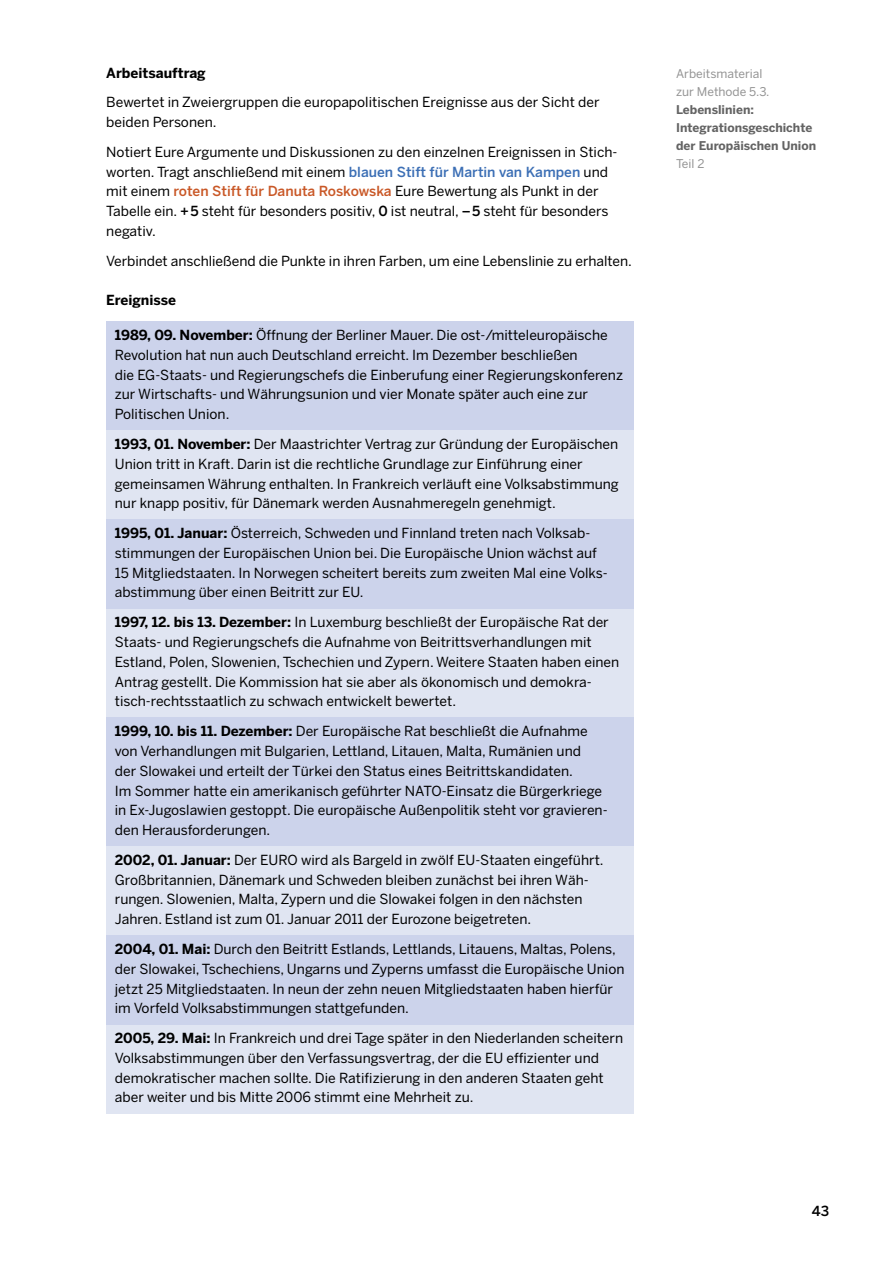
<style>
.page{position:relative;width:893px;height:1263px;background:#fff}
.page>*{position:absolute;margin:0;border:0;box-sizing:border-box;transform-origin:0 0}
.t1{font:13.8px/19.8px "Benton Sans";color:#000}
.t2{font:700 13.8px "Benton Sans";color:#000}
.t3{font:500 13.8px "Benton Sans";color:#000}
.t4{font:700 12px/18px "Benton Sans";color:#636363}
.t5{font:12px/18px "Benton Sans";color:#939393}
.s1{font-weight:500;color:#3c6fb5}
.s2{font-weight:500;color:#c95827}
.s3{font-weight:500}
.s4{font-weight:700}
</style>
<div class="page">
<div style="left:106px;top:430px;width:528px;height:683px;background:#e0e5f2"></div>
<div style="left:106px;top:321px;width:528px;height:109px;background:#ccd3eb"></div>
<div style="left:106px;top:519px;width:528px;height:89px;background:#ccd3eb"></div>
<div style="left:106px;top:717px;width:528px;height:129px;background:#ccd3eb"></div>
<div style="left:106px;top:935px;width:528px;height:89px;background:#ccd3eb"></div>
<p class="t2" style="left:106px;top:64px;width:101px">Arbeitsauftrag</p>
<p class="t1" style="left:106px;top:92px;width:495px">Bewertet in Zweiergruppen die europapolitischen Ereignisse aus der Sicht der beiden Personen.</p>
<p class="t1" style="left:106px;top:142px;width:513px">Notiert Eure Argumente und Diskussionen zu den einzelnen Ereignissen in Stich&shy;worten. Tragt anschließend mit einem <span class="s1">blauen Stift für Martin van Kampen</span> und mit einem <span class="s2">roten Stift für Danuta Roskowska</span> Eure Bewertung als Punkt in der Tabelle ein. <span class="s3">+5</span> steht für besonders positiv, <span class="s3">0</span> ist neutral, <span class="s3">–5</span> steht für besonders negativ.</p>
<p class="t1" style="left:106px;top:251px;width:527px">Verbindet anschließend die Punkte in ihren Farben, um eine Lebenslinie zu erhalten.</p>
<p class="t2" style="left:106px;top:292px;width:71px">Ereignisse</p>
<p class="t1" style="left:115px;top:325px;width:510px"><span class="s4">1989, 09. November:</span> Öffnung der Berliner Mauer. Die ost-/mitteleuropäische Revolution hat nun auch Deutschland erreicht. Im Dezember beschließen<br>die EG-Staats- und Regierungschefs die Einberufung einer Regierungskonferenz zur Wirtschafts- und Währungsunion und vier Monate später auch eine zur Politischen Union.</p>
<p class="t1" style="left:115px;top:434px;width:505px"><span class="s4">1993, 01. November:</span> Der Maastrichter Vertrag zur Gründung der Europäischen Union tritt in Kraft. Darin ist die rechtliche Grundlage zur Einführung einer gemeinsamen Währung enthalten. In Frankreich verläuft eine Volksabstimmung nur knapp positiv, für Dänemark werden Ausnahmeregeln genehmigt.</p>
<p class="t1" style="left:115px;top:523px;width:494px"><span class="s4">1995, 01. Januar:</span> Österreich, Schweden und Finnland treten nach Volksab&shy;stimmungen der Europäischen Union bei. Die Europäische Union wächst auf 15 Mitgliedstaaten. In Norwegen scheitert bereits zum zweiten Mal eine Volks&shy;abstimmung über einen Beitritt zur EU.</p>
<p class="t1" style="left:115px;top:612px;width:506px"><span class="s4">1997, 12. bis 13. Dezember:</span> In Luxemburg beschließt der Europäische Rat der Staats- und Regierungschefs die Aufnahme von Beitrittsverhandlungen mit Estland, Polen, Slowenien, Tschechien und Zypern. Weitere Staaten haben einen Antrag gestellt. Die Kommission hat sie aber als ökonomisch und demokra&shy;tisch-rechtsstaatlich zu schwach entwickelt bewertet.</p>
<p class="t1" style="left:115px;top:721px;width:493px"><span class="s4">1999, 10. bis 11. Dezember:</span> Der Europäische Rat beschließt die Aufnahme von Verhandlungen mit Bulgarien, Lettland, Litauen, Malta, Rumänien und der Slowakei und erteilt der Türkei den Status eines Beitrittskandidaten.<br>Im Sommer hatte ein amerikanisch geführter NATO-Einsatz die Bürgerkriege in Ex-Jugoslawien gestoppt. Die europäische Außenpolitik steht vor gravieren&shy;den Herausforderungen.</p>
<p class="t1" style="left:115px;top:850px;width:490px"><span class="s4">2002, 01. Januar:</span> Der EURO wird als Bargeld in zwölf EU-Staaten eingeführt.<br>Großbritannien, Dänemark und Schweden bleiben zunächst bei ihren Wäh&shy;rungen. Slowenien, Malta, Zypern und die Slowakei folgen in den nächsten Jahren. Estland ist zum 01. Januar 2011 der Eurozone beigetreten.</p>
<p class="t1" style="left:115px;top:939px;width:511px"><span class="s4">2004, 01. Mai:</span> Durch den Beitritt Estlands, Lettlands, Litauens, Maltas, Polens, der Slowakei, Tschechiens, Ungarns und Zyperns umfasst die Europäische Union jetzt 25 Mitgliedstaaten. In neun der zehn neuen Mitgliedstaaten haben hierfür im Vorfeld Volksabstimmungen stattgefunden.</p>
<p class="t1" style="left:115px;top:1028px;width:510px"><span class="s4">2005, 29. Mai:</span> In Frankreich und drei Tage später in den Niederlanden scheitern Volksabstimmungen über den Verfassungsvertrag, der die EU effizienter und demokratischer machen sollte. Die Ratifizierung in den anderen Staaten geht aber weiter und bis Mitte 2006 stimmt eine Mehrheit zu.</p>
<p class="t5" style="left:676px;top:64px;width:95px">Arbeitsmaterial zur Methode 5.3.</p>
<p class="t4" style="left:676px;top:100px;width:142px">Lebenslinien:<br>Integrationsgeschichte der Europäischen Union</p>
<p class="t5" style="left:676px;top:154px;width:30px">Teil 2</p>
<p class="t3" style="left:812px;top:1202px;width:19px">43</p>
</div>
